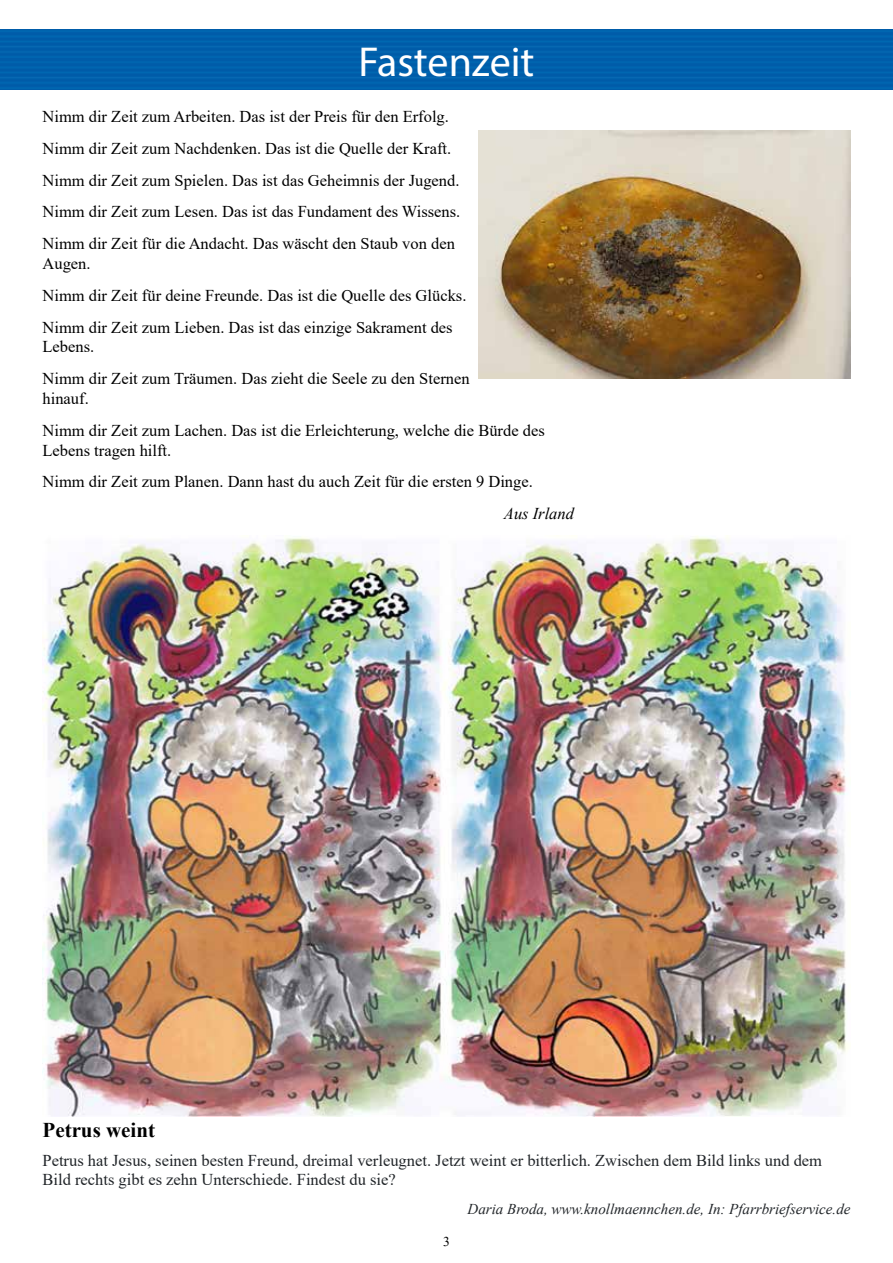
<style>
.page{position:relative;width:893px;height:1263px;background:#fff}
.page>*{position:absolute;margin:0;border:0;box-sizing:border-box;transform-origin:0 0}
.t1{font:42px "Myriad Pro";color:#fff}
.t2{font:700 21px "Times New Roman";color:#000}
.t3{font:16.5px/31.8px "Times New Roman";color:#000}
.t4{font:16.5px/19.8px "Times New Roman";color:#212529}
.t5{font:italic 16.5px "Times New Roman";color:#000}
.t6{font:italic 15px "Times New Roman";color:#212529}
.t7{font:13.5px "Times New Roman";color:#000}
</style>
<div class="page">
<div style="left:0;top:30px;width:893px;height:59px;background:#005fab"></div>
<img style="left:43px;top:536px;width:806px;height:581px">
<img style="left:479px;top:130px;width:371px;height:248px">
<h1 class="t1" style="left:359px;top:36px;width:177px">Fastenzeit</h1>
<p class="t3" style="left:43px;top:100px;width:419px">Nimm dir Zeit zum Arbeiten. Das ist der Preis für den Erfolg.<br>Nimm dir Zeit zum Nachdenken. Das ist die Quelle der Kraft.<br>Nimm dir Zeit zum Spielen. Das ist das Geheimnis der Jugend.<br>Nimm dir Zeit zum Lesen. Das ist das Fundament des Wissens.<br>Nimm dir Zeit für die Andacht. Das wäscht den Staub von den</p>
<p class="t3" style="left:43px;top:247px;width:425px">Augen.<br>Nimm dir Zeit für deine Freunde. Das ist die Quelle des Glücks.<br>Nimm dir Zeit zum Lieben. Das ist das einzige Sakrament des</p>
<p class="t3" style="left:43px;top:330px;width:429px">Lebens.<br>Nimm dir Zeit zum Träumen. Das zieht die Seele zu den Sternen</p>
<p class="t3" style="left:43px;top:382px;width:504px">hinauf.<br>Nimm dir Zeit zum Lachen. Das ist die Erleichterung, welche die Bürde des</p>
<p class="t3" style="left:43px;top:434px;width:492px">Lebens tragen hilft.<br>Nimm dir Zeit zum Planen. Dann hast du auch Zeit für die ersten 9 Dinge.</p>
<p class="t5" style="left:504px;top:502px;width:72px">Aus Irland</p>
<p class="t2" style="left:43px;top:1115px;width:114px">Petrus weint</p>
<p class="t4" style="left:43px;top:1150px;width:781px">Petrus hat Jesus, seinen besten Freund, dreimal verleugnet. Jetzt weint er bitterlich. Zwischen dem Bild links und dem<br>Bild rechts gibt es zehn Unterschiede. Findest du sie?</p>
<p class="t6" style="left:468px;top:1198px;width:384px">Daria Broda, www.knollmaennchen.de, In: Pfarrbriefservice.de</p>
<p class="t7" style="left:443px;top:1232px;width:8px">3</p>
</div>
